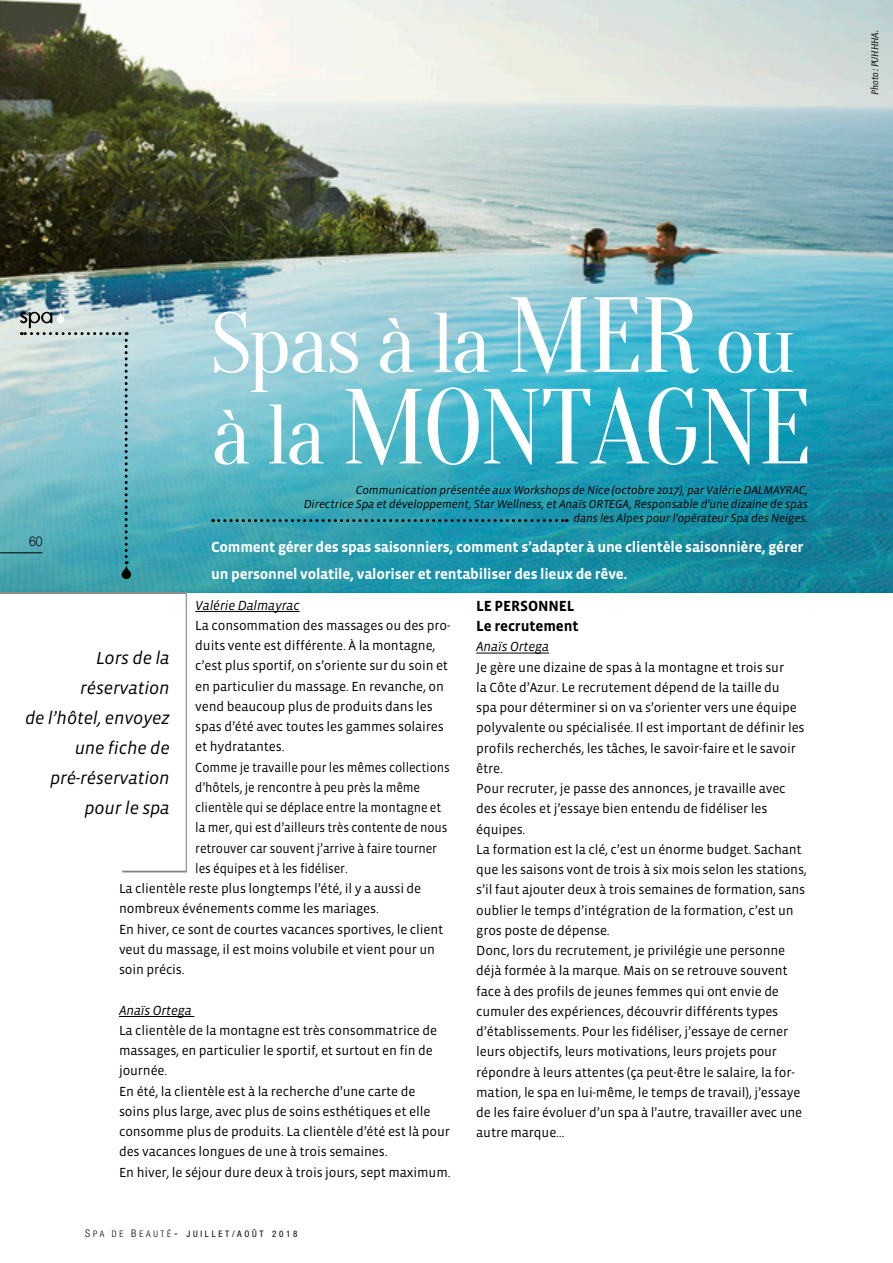
<style>
.page{position:relative;width:893px;height:1263px;background:#fff}
.page>*{position:absolute;margin:0;border:0;box-sizing:border-box;transform-origin:0 0}
.t1{font:106.5px "Oranienbaum";letter-spacing:-.03em;color:#fff}
.t2{font:84.3px "Oranienbaum";color:#fff}
.t3{font:italic 18px/30px "Vista Sans";letter-spacing:-.01em;color:#000;text-align:right}
.t4{font:700 15px/27px "Vista Sans";letter-spacing:-.015em;color:#fff}
.t5{font:700 15px/20.2px "Vista Sans";letter-spacing:-.01em;color:#000}
.t6{font:13.5px/20.2px "Vista Sans";letter-spacing:-.01em;color:#000}
.t7{font:13.5px "Vista Sans";letter-spacing:-.01em;color:#000;scale:.94 1}
.t8{font:italic 13.5px "Vista Sans";letter-spacing:-.01em;color:#000}
.t9{font:300 13.5px "Helvetica Neue";color:#000;scale:.9 1}
.t10{font:italic 11.7px/14.2px "Vista Sans";letter-spacing:-.01em;color:#000;text-align:right}
.t11{font:italic 10.5px "Fairplex Narrow";letter-spacing:-.015em;color:#000}
.t12{font:condensed 9px "Helvetica Neue";letter-spacing:.3em;color:#000}
.s1{font-size:106.5px}
.s2{font-size:84.3px}
.s3{font-weight:300;font-size:10.5px}
.s4{font-weight:300}
.s5{font-size:10.5px}
</style>
<div class="page">
<img style="left:0;top:0;width:893px;height:592px">
<hr style="left:195px;top:611px;width:105px;height:1px;background:#000">
<hr style="left:119px;top:1016px;width:75px;height:1px;background:#000">
<hr style="left:476px;top:653px;width:73px;height:1px;background:#000">
<svg style="left:213px;top:519px;width:354px;height:3px"></svg>
<svg style="left:20px;top:312px;width:111px;height:267px;background:#87c0c7"></svg>
<svg style="left:0;top:592px;width:187px;height:280px"></svg>
<hr style="left:0;top:552px;width:43px;height:1px;background:#000">
<p class="t11" style="left:869px;top:95px;width:67px;rotate:-90deg">Photo : PUHHHA.</p>
<p class="t9" style="left:29px;top:533px;width:17px">60</p>
<h2 class="t2" style="left:211px;top:296px;width:586px">SPAS À LA <span class="s1">MER</span> OU</h2>
<h1 class="t1" style="left:211px;top:368px;width:603px"><span class="s2">À LA</span> MONTAGNE</h1>
<p class="t10" style="left:304px;top:483px;width:506px">Communication présentée aux Workshops de Nice (octobre 2017), par Valérie DALMAYRAC,<br>Directrice Spa et développement, Star Wellness, et Anaïs ORTEGA, Responsable d’une dizaine de spas dans les Alpes pour l’opérateur Spa des Neiges.</p>
<p class="t4" style="left:211px;top:534px;width:594px">Comment gérer des spas saisonniers, comment s’adapter à une clientèle saisonnière, gérer un personnel volatile, valoriser et rentabiliser des lieux de rêve.</p>
<p class="t8" style="left:195px;top:598px;width:106px">Valérie Dalmayrac</p>
<p class="t6" style="left:195px;top:615px;width:257px">La consommation des massages ou des pro-</p>
<p class="t6" style="left:195px;top:636px;width:242px">duits vente est différente. À la montagne,</p>
<p class="t6" style="left:195px;top:656px;width:254px">c’est plus sportif, on s’oriente sur du soin et</p>
<p class="t6" style="left:195px;top:676px;width:250px">en particulier du massage. En revanche, on</p>
<p class="t6" style="left:195px;top:696px;width:239px">vend beaucoup plus de produits dans les</p>
<p class="t6" style="left:195px;top:717px;width:250px">spas d’été avec toutes les gammes solaires</p>
<p class="t6" style="left:195px;top:737px;width:91px">et hydratantes.</p>
<p class="t7" style="left:195px;top:760px;width:272px">Comme je travaille pour les mêmes collections</p>
<p class="t7" style="left:195px;top:780px;width:241px">d’hôtels, je rencontre à peu près la même</p>
<p class="t7" style="left:195px;top:801px;width:263px">clientèle qui se déplace entre la montagne et</p>
<p class="t7" style="left:195px;top:821px;width:270px">la mer, qui est d’ailleurs très contente de nous</p>
<p class="t7" style="left:195px;top:841px;width:259px">retrouver car souvent j’arrive à faire tourner</p>
<p class="t7" style="left:195px;top:861px;width:164px">les équipes et à les fidéliser.</p>
<p class="t6" style="left:119px;top:879px;width:304px">La clientèle reste plus longtemps l’été, il y a aussi de</p>
<p class="t6" style="left:119px;top:899px;width:261px">nombreux événements comme les mariages.</p>
<p class="t6" style="left:119px;top:919px;width:326px">En hiver, ce sont de courtes vacances sportives, le client</p>
<p class="t6" style="left:119px;top:939px;width:317px">veut du massage, il est moins volubile et vient pour un</p>
<p class="t6" style="left:119px;top:960px;width:67px">soin précis.</p>
<p class="t8" style="left:119px;top:1003px;width:74px">Anaïs Ortega</p>
<p class="t6" style="left:119px;top:1020px;width:333px">La clientèle de la montagne est très consommatrice de massages, en particulier le sportif, et surtout en fin de journée.<br>En été, la clientèle est à la recherche d’une carte de<br>soins plus large, avec plus de soins esthétiques et elle consomme plus de produits. La clientèle d’été est là pour des vacances longues de une à trois semaines.<br>En hiver, le séjour dure deux à trois jours, sept maximum.</p>
<h3 class="t3" style="left:25px;top:643px;width:146px">Lors de la réservation<br>de l’hôtel, envoyez une fiche de pré-réservation pour le spa</h3>
<p class="t12" style="left:85px;top:1229px;width:214px"><span class="s3">S</span><span class="s4">PA DE</span> <span class="s3">B</span><span class="s4">EAUTÉ</span><span class="s5">-</span> JUILLET/AOÛT 2018</p>
<p class="t5" style="left:476px;top:596px;width:104px">LE PERSONNEL<br>Le recrutement</p>
<p class="t8" style="left:476px;top:640px;width:74px">Anaïs Ortega</p>
<p class="t6" style="left:476px;top:657px;width:332px">Je gère une dizaine de spas à la montagne et trois sur<br>la Côte d’Azur. Le recrutement dépend de la taille du<br>spa pour déterminer si on va s’orienter vers une équipe polyvalente ou spécialisée. Il est important de définir les profils recherchés, les tâches, le savoir-faire et le savoir être.<br>Pour recruter, je passe des annonces, je travaille avec des écoles et j’essaye bien entendu de fidéliser les équipes.<br>La formation est la clé, c’est un énorme budget. Sachant que les saisons vont de trois à six mois selon les stations, s’il faut ajouter deux à trois semaines de formation, sans oublier le temps d’intégration de la formation, c’est un gros poste de dépense.<br>Donc, lors du recrutement, je privilégie une personne déjà formée à la marque. Mais on se retrouve souvent face à des profils de jeunes femmes qui ont envie de cumuler des expériences, découvrir différents types d’établissements. Pour les fidéliser, j’essaye de cerner leurs objectifs, leurs motivations, leurs projets pour répondre à leurs attentes (ça peut-être le salaire, la for&shy;mation, le spa en lui-même, le temps de travail), j’essaye de les faire évoluer d’un spa à l’autre, travailler avec une autre marque…</p>
</div>
